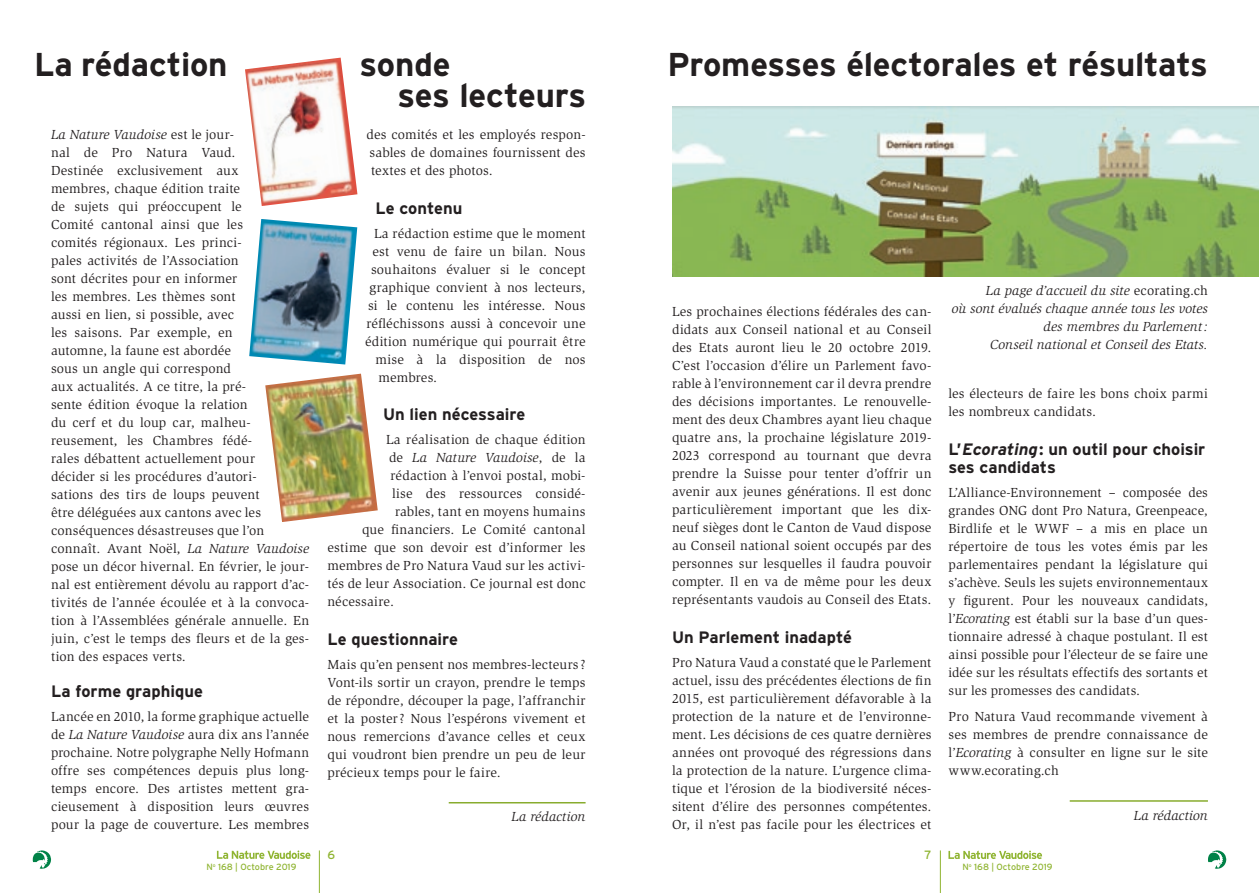
<style>
.page{position:relative;width:1259px;height:893px;background:#fff}
.page>*{position:absolute;margin:0;border:0;box-sizing:border-box;transform-origin:0 0}
.t1{font:700 33px/31.5px "Interstate";letter-spacing:-.005em;color:#231f20}
.t2{font:700 16.5px/18px "Interstate";color:#231f20}
.t3{font:13.5px/18px "Slimbach Std";letter-spacing:.01em;color:#231f20;text-align:justify}
.t4{font:italic 13.5px/18px "Slimbach Std";letter-spacing:.005em;color:#231f20;text-align:right}
.t5{font:12px "Interstate";color:#8fb431}
.t6{font:9px "Interstate";color:#8fb431}
.s1{font-style:italic}
.s2{font-style:normal}
</style>
<div class="page">
<hr style="left:319px;top:850px;width:1px;height:43px;background:#8fb431">
<svg style="left:33px;top:850px;width:18px;height:19px"></svg>
<hr style="left:940px;top:850px;width:1px;height:43px;background:#8fb431">
<svg style="left:1208px;top:850px;width:18px;height:19px"></svg>
<svg style="left:217px;top:850px;width:93px;height:9px"></svg>
<svg style="left:948px;top:851px;width:94px;height:8px"></svg>
<hr style="left:449px;top:802px;width:136px;height:1px;background:#88ac2e">
<img style="left:245px;top:58px;width:112px;height:148px">
<img style="left:265px;top:374px;width:113px;height:148px">
<img style="left:249px;top:219px;width:108px;height:146px">
<hr style="left:1069px;top:800px;width:139px;height:2px;background:#88ac2e">
<img style="left:672px;top:106px;width:587px;height:170px">
<h1 class="t1" style="left:34px;top:48px;width:195px">La rédaction</h1>
<h1 class="t1" style="left:398px;top:48px;width:190px;text-indent:-38px">sonde<br>ses lecteurs</h1>
<p class="t3" style="left:51px;top:126px;width:259px;text-align:left"><span class="s1">La Nature Vaudoise</span> est le jour-<br>nal de Pro Natura Vaud.<br>Destinée exclusivement aux<br>membres, chaque édition traite<br>de sujets qui préoccupent le<br>Comité cantonal ainsi que les<br>comités régionaux. Les princi-<br>pales activités de l’Association<br>sont décrites pour en informer<br>les membres. Les thèmes sont<br>aussi en lien, si possible, avec<br>les saisons. Par exemple, en<br>automne, la faune est abordée<br>sous un angle qui correspond<br>aux actualités. A ce titre, la pré-<br>sente édition évoque la relation<br>du cerf et du loup car, malheu&shy;reusement, les Chambres fédé-<br>rales débattent actuellement pour<br>décider si les procédures d’autori-<br>sations des tirs de loups peuvent<br>être déléguées aux cantons avec les conséquences désastreuses que l’on connaît. Avant Noël, <span class="s1">La Nature Vaudoise </span>pose un décor hivernal. En février, le jour&shy;nal est entièrement dévolu au rapport d’ac&shy;tivités de l’année écoulée et à la convoca&shy;tion à l’Assemblées générale annuelle. En juin, c’est le temps des fleurs et de la ges&shy;tion des espaces verts.</p>
<p class="t2" style="left:51px;top:682px;width:154px">La forme graphique</p>
<p class="t3" style="left:51px;top:707px;width:260px">Lancée en 2010, la forme graphique actuelle de <span class="s1">La Nature Vaudoise</span> aura dix ans l’année prochaine. Notre polygraphe Nelly Hofmann offre ses compétences depuis plus long&shy;temps encore. Des artistes mettent gra&shy;cieusement à disposition leurs œuvres pour la page de couverture. Les membres</p>
<p class="t3" style="left:366px;top:126px;width:220px">des comités et les employés respon&shy;sables de domaines fournissent des textes et des photos.</p>
<p class="t2" style="left:375px;top:199px;width:88px">Le contenu</p>
<p class="t3" style="left:374px;top:224px;width:213px">La rédaction estime que le moment</p>
<p class="t3" style="left:372px;top:242px;width:215px">est venu de faire un bilan. Nous</p>
<p class="t3" style="left:371px;top:260px;width:216px">souhaitons évaluer si le concept</p>
<p class="t3" style="left:369px;top:278px;width:217px">graphique convient à nos lecteurs,</p>
<p class="t3" style="left:368px;top:296px;width:219px">si le contenu les intéresse. Nous</p>
<p class="t3" style="left:366px;top:314px;width:220px">réfléchissons aussi à concevoir une</p>
<p class="t3" style="left:365px;top:332px;width:222px">édition numérique qui pourrait être</p>
<p class="t3" style="left:375px;top:350px;width:211px">mise à la disposition de nos</p>
<p class="t3" style="left:378px;top:368px;width:60px">membres.</p>
<p class="t2" style="left:383px;top:405px;width:144px">Un lien nécessaire</p>
<p class="t3" style="left:386px;top:431px;width:201px">La réalisation de chaque édition</p>
<p class="t4" style="left:389px;top:449px;width:198px"><span class="s2">de</span> La Nature Vaudoise<span class="s2">, de la</span></p>
<p class="t3" style="left:390px;top:467px;width:196px">rédaction à l’envoi postal, mobi-</p>
<p class="t3" style="left:392px;top:485px;width:195px">lise des ressources considé-</p>
<p class="t3" style="left:395px;top:503px;width:192px">rables, tant en moyens humains</p>
<p class="t3" style="left:362px;top:521px;width:225px">que financiers. Le Comité cantonal</p>
<p class="t3" style="left:327px;top:539px;width:259px">estime que son devoir est d’informer les</p>
<p class="t3" style="left:327px;top:557px;width:259px">membres de Pro Natura Vaud sur les activi-</p>
<p class="t3" style="left:327px;top:575px;width:260px">tés de leur Association. Ce journal est donc</p>
<p class="t3" style="left:327px;top:593px;width:68px">nécessaire.</p>
<p class="t2" style="left:327px;top:630px;width:132px">Le questionnaire</p>
<p class="t3" style="left:327px;top:655px;width:259px">Mais qu’en pensent nos membres-lecteurs ?<br>Vont-ils sortir un crayon, prendre le temps de répondre, découper la page, l’affranchir et la poster? Nous l’espérons vivement et nous remercions d’avance celles et ceux qui voudront bien prendre un peu de leur précieux temps pour le faire.</p>
<p class="t4" style="left:511px;top:808px;width:76px">La rédaction</p>
<h1 class="t1" style="left:667px;top:48px;width:542px">Promesses électorales et résultats</h1>
<p class="t3" style="left:672px;top:303px;width:261px">Les prochaines élections fédérales des can&shy;didats aux Conseil national et au Conseil des Etats auront lieu le 20 octobre 2019.<br>C’est l’occasion d’élire un Parlement favo&shy;rable à l’environnement car il devra prendre des décisions importantes. Le renouvelle&shy;ment des deux Chambres ayant lieu chaque quatre ans, la prochaine législature 2019- 2023 correspond au tournant que devra prendre la Suisse pour tenter d’offrir un avenir aux jeunes générations. Il est donc particulièrement important que les dix&shy;neuf sièges dont le Canton de Vaud dispose au Conseil national soient occupés par des personnes sur lesquelles il faudra pouvoir compter. Il en va de même pour les deux représentants vaudois au Conseil des Etats.</p>
<p class="t2" style="left:672px;top:628px;width:182px">Un Parlement inadapté</p>
<p class="t3" style="left:672px;top:653px;width:261px">Pro Natura Vaud a constaté que le Parlement actuel, issu des précédentes élections de fin 2015, est particulièrement défavorable à la protection de la nature et de l’environne&shy;ment. Les décisions de ces quatre dernières années ont provoqué des régressions dans la protection de la nature. L’urgence clima&shy;tique et l’érosion de la biodiversité néces&shy;sitent d’élire des personnes compétentes.<br>Or, il n’est pas facile pour les électrices et</p>
<p class="t4" style="left:951px;top:281px;width:258px">La page d’accueil du site <span class="s2">ecorating.ch<br></span>où sont évalués chaque année tous les votes des membres du Parlement:<br>Conseil national et Conseil des Etats.</p>
<p class="t3" style="left:948px;top:385px;width:261px">les électeurs de faire les bons choix parmi les nombreux candidats.</p>
<p class="t2" style="left:948px;top:440px;width:258px">L’<span class="s1">Ecorating</span>: un outil pour choisir ses candidats</p>
<p class="t3" style="left:948px;top:483px;width:261px">L’Alliance-Environnement – composée des grandes ONG dont Pro Natura, Greenpeace, Birdlife et le WWF – a mis en place un répertoire de tous les votes émis par les parlementaires pendant la législature qui s’achève. Seuls les sujets environnementaux y figurent. Pour les nouveaux candidats, l’<span class="s1">Ecorating</span> est établi sur la base d’un ques&shy;tionnaire adressé à chaque postulant. Il est ainsi possible pour l’électeur de se faire une idée sur les résultats effectifs des sortants et sur les promesses des candidats.</p>
<p class="t3" style="left:948px;top:708px;width:261px">Pro Natura Vaud recommande vivement à ses membres de prendre connaissance de l’<span class="s1">Ecorating</span> à consulter en ligne sur le site www.ecorating.ch</p>
<p class="t4" style="left:1134px;top:806px;width:76px">La rédaction</p>
<p class="t5" style="left:327px;top:848px;width:9px">6</p>
<p class="t5" style="left:924px;top:848px;width:9px">7</p>
<p class="t6" style="left:206px;top:862px;width:92px">N<sup>o</sup> 168 | Octobre 2019</p>
<p class="t6" style="left:962px;top:862px;width:92px">N<sup>o</sup> 168 | Octobre 2019</p>
</div>
